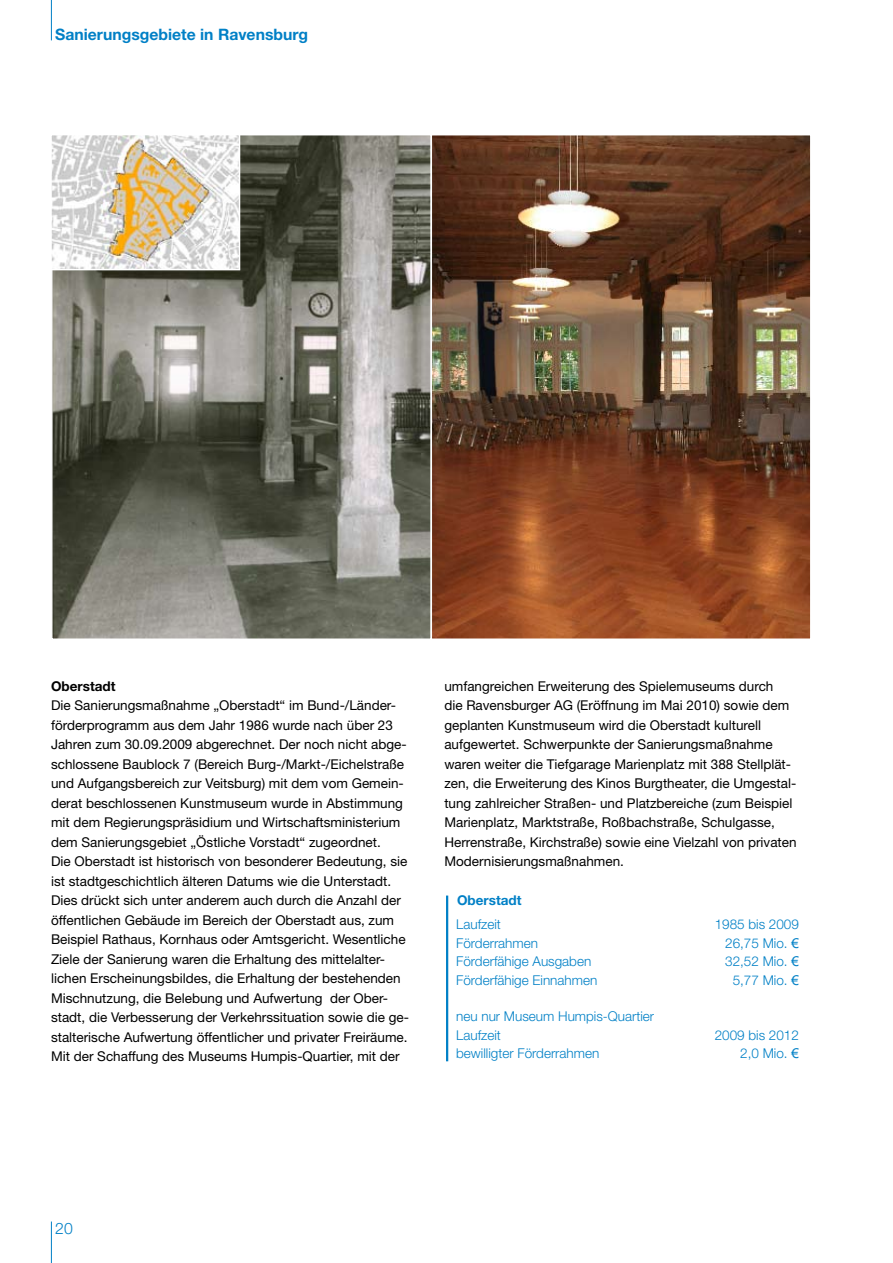
<style>
.page{position:relative;width:893px;height:1263px;background:#fff}
.page>*{position:absolute;margin:0;border:0;box-sizing:border-box;transform-origin:0 0}
.t1{font:700 15.75px "Helvetica Neue";color:#0080c6}
.t2{font:300 15.75px "Helvetica Neue";color:#0080c6}
.t3{font:13.5px/19.5px "Helvetica Neue";color:#000}
.t4{font:300 13.5px/18.1px "Helvetica Neue";color:#0080c6}
.t5{font:700 13.5px "Helvetica Neue";color:#000}
.t6{font:700 13.5px "Helvetica Neue";color:#0080c6}
.s1{font-family:"Arial";font-weight:400}
</style>
<div class="page">
<img style="left:54px;top:137px;width:755px;height:500px">
<div style="left:431px;top:134px;width:381px;height:506px;border:2px solid #fff"></div>
<hr style="left:51px;top:1221px;width:1px;height:42px;background:#0080c6">
<hr style="left:51px;top:0;width:1px;height:40px;background:#0080c6">
<hr style="left:446px;top:895px;width:2px;height:166px;background:#0080c6">
<img style="left:53px;top:137px;width:184px;height:130px">
<div style="left:50px;top:134px;width:190px;height:136px;border:2px solid #fff"></div>
<p class="t1" style="left:55px;top:25px;width:254px">Sanierungsgebiete in Ravensburg</p>
<p class="t5" style="left:51px;top:678px;width:66px">Oberstadt</p>
<p class="t3" style="left:51px;top:695px;width:360px">Die Sanierungsmaßnahme „Oberstadt“ im Bund-/Länder&shy;förderprogramm aus dem Jahr 1986 wurde nach über 23<br>Jahren zum 30.09.2009 abgerechnet. Der noch nicht abge&shy;schlossene Baublock 7 (Bereich Burg-/Markt-/Eichelstraße und Aufgangsbereich zur Veitsburg) mit dem vom Gemein&shy;derat beschlossenen Kunstmuseum wurde in Abstimmung mit dem Regierungspräsidium und Wirtschaftsministerium dem Sanierungsgebiet „Östliche Vorstadt“ zugeordnet.<br>Die Oberstadt ist historisch von besonderer Bedeutung, sie ist stadtgeschichtlich älteren Datums wie die Unterstadt.<br>Dies drückt sich unter anderem auch durch die Anzahl der öffentlichen Gebäude im Bereich der Oberstadt aus, zum Beispiel Rathaus, Kornhaus oder Amtsgericht. Wesentliche Ziele der Sanierung waren die Erhaltung des mittelalter&shy;lichen Erscheinungsbildes, die Erhaltung der bestehenden Mischnutzung, die Belebung und Aufwertung der Ober&shy;stadt, die Verbesserung der Verkehrssituation sowie die ge&shy;stalterische Aufwertung öffentlicher und privater Freiräume.<br>Mit der Schaffung des Museums Humpis-Quartier, mit der</p>
<p class="t3" style="left:444px;top:676px;width:354px">umfangreichen Erweiterung des Spielemuseums durch<br>die Ravensburger AG (Eröffnung im Mai 2010) sowie dem geplanten Kunstmuseum wird die Oberstadt kulturell aufgewertet. Schwerpunkte der Sanierungsmaßnahme waren weiter die Tiefgarage Marienplatz mit 388 Stellplät&shy;zen, die Erweiterung des Kinos Burgtheater, die Umgestal&shy;tung zahlreicher Straßen- und Platzbereiche (zum Beispiel Marienplatz, Marktstraße, Roßbachstraße, Schulgasse, Herrenstraße, Kirchstraße) sowie eine Vielzahl von privaten Modernisierungsmaßnahmen.</p>
<p class="t6" style="left:457px;top:892px;width:66px">Oberstadt</p>
<p class="t4" style="left:456px;top:915px;width:46px">Laufzeit</p>
<p class="t4" style="left:715px;top:915px;width:86px">1985 bis 2009</p>
<p class="t4" style="left:456px;top:933px;width:83px">Förderrahmen</p>
<p class="t4" style="left:725px;top:933px;width:75px">26,75 Mio. <span class="s1">€</span></p>
<p class="t4" style="left:456px;top:951px;width:137px">Förderfähige Ausgaben</p>
<p class="t4" style="left:725px;top:951px;width:75px">32,52 Mio. <span class="s1">€</span></p>
<p class="t4" style="left:456px;top:971px;width:143px">Förderfähige Einnahmen</p>
<p class="t4" style="left:733px;top:971px;width:68px">5,77 Mio. <span class="s1">€</span></p>
<p class="t4" style="left:456px;top:1007px;width:200px">neu nur Museum Humpis-Quartier<br>Laufzeit</p>
<p class="t4" style="left:715px;top:1025px;width:85px">2009 bis 2012</p>
<p class="t4" style="left:456px;top:1043px;width:145px">bewilligter Förderrahmen</p>
<p class="t4" style="left:740px;top:1043px;width:60px">2,0 Mio. <span class="s1">€</span></p>
<p class="t2" style="left:55px;top:1219px;width:19px">20</p>
</div>
